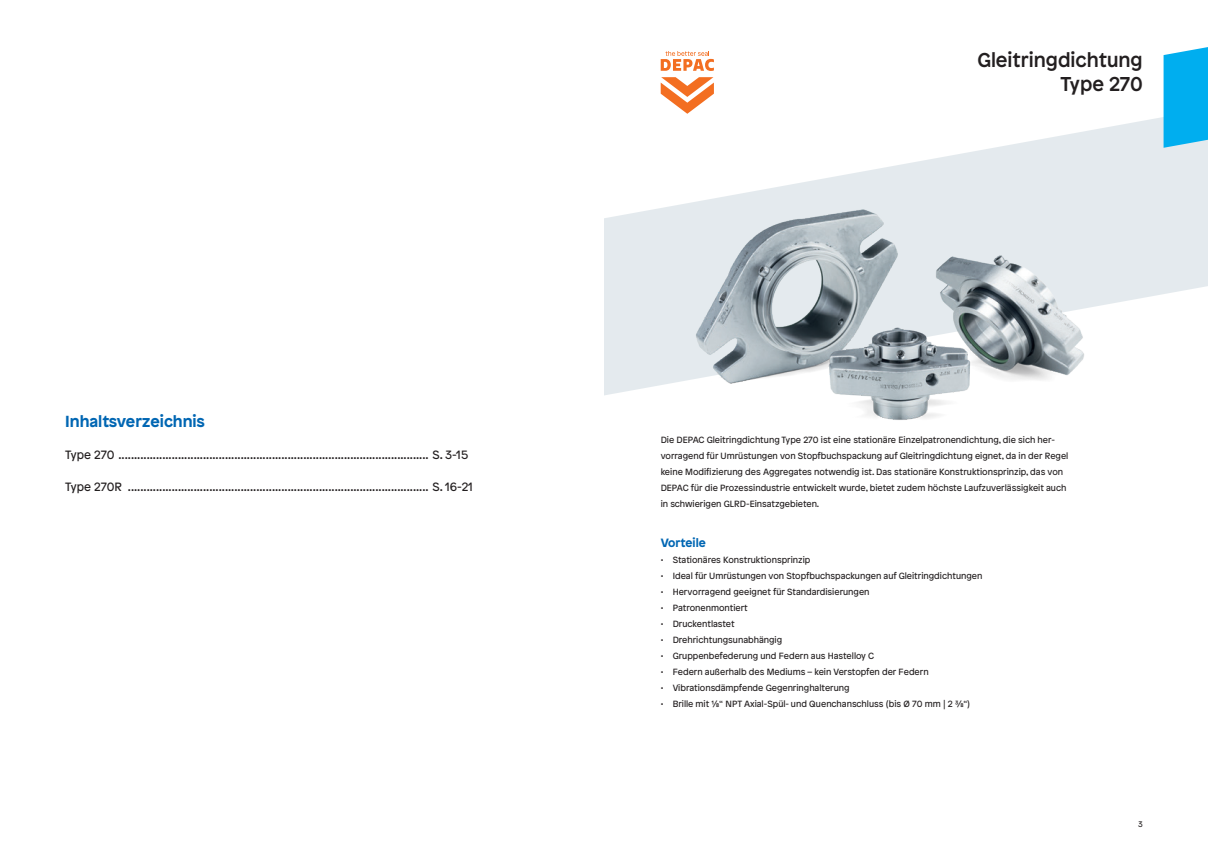
<style>
.page{position:relative;width:1208px;height:859px;background:#fff}
.page>*{position:absolute;margin:0;border:0;box-sizing:border-box;transform-origin:0 0}
.t1{font:500 20px/24px "Patron";color:#231f20;text-align:right}
.t2{font:700 16px "Patron";color:#0166b3}
.t3{font:12px "Patron";color:#231f20}
.t4{font:700 12px "Patron";color:#0166b3}
.t5{font:9px/16px "Patron";color:#231f20}
.t6{font:8px "Patron";color:#231f20}
</style>
<div class="page">
<svg style="left:604px;top:117px;width:604px;height:278px;fill:#e4eaee"></svg>
<svg style="left:1163px;top:47px;width:45px;height:101px"></svg>
<svg style="left:660px;top:77px;width:54px;height:37px"></svg>
<svg style="left:660px;top:51px;width:54px;height:20px"></svg>
<img style="left:658px;top:127px;width:468px;height:293px">
<h2 class="t2" style="left:65px;top:409px;width:141px">Inhaltsverzeichnis</h2>
<h3 class="t3" style="left:65px;top:446px;width:404px">Type 270 ................................................................................................... S. 3-15</h3>
<h3 class="t3" style="left:65px;top:478px;width:408px">Type 270R ................................................................................................ S. 16-21</h3>
<h1 class="t1" style="left:977px;top:46px;width:167px">Gleitringdichtung<br>Type 270</h1>
<p class="t5" style="left:660px;top:431px;width:409px">Die DEPAC Gleitringdichtung Type 270 ist eine stationäre Einzelpatronendichtung, die sich her&shy;vorragend für Umrüstungen von Stopfbuchspackung auf Gleitringdichtung eignet, da in der Regel keine Modifizierung des Aggregates notwendig ist. Das stationäre Konstruktionsprinzip, das von DEPAC für die Prozessindustrie entwickelt wurde, bietet zudem höchste Laufzuverlässigkeit auch in schwierigen GLRD-Einsatzgebieten.</p>
<h3 class="t4" style="left:660px;top:533px;width:47px">Vorteile</h3>
<p class="t5" style="left:660px;top:551px;width:151px">• Stationäres Konstruktionsprinzip</p>
<p class="t5" style="left:660px;top:567px;width:323px">• Ideal für Umrüstungen von Stopfbuchspackungen auf Gleitringdichtungen</p>
<p class="t5" style="left:660px;top:583px;width:210px">• Hervorragend geeignet für Standardisierungen</p>
<p class="t5" style="left:660px;top:599px;width:89px">• Patronenmontiert</p>
<p class="t5" style="left:660px;top:615px;width:75px">• Druckentlastet</p>
<p class="t5" style="left:660px;top:631px;width:123px">• Drehrichtungsunabhängig</p>
<p class="t5" style="left:660px;top:647px;width:215px">• Gruppenbefederung und Federn aus Hastelloy C</p>
<p class="t5" style="left:660px;top:663px;width:269px">• Federn außerhalb des Mediums – kein Verstopfen der Federn</p>
<p class="t5" style="left:660px;top:679px;width:190px">• Vibrationsdämpfende Gegenringhalterung</p>
<p class="t5" style="left:660px;top:695px;width:311px">• Brille mit ⅛“ NPT Axial-Spül- und Quenchanschluss (bis Ø 70 mm | 2 3/8“)</p>
<p class="t6" style="left:1138px;top:818px;width:6px">3</p>
</div>
